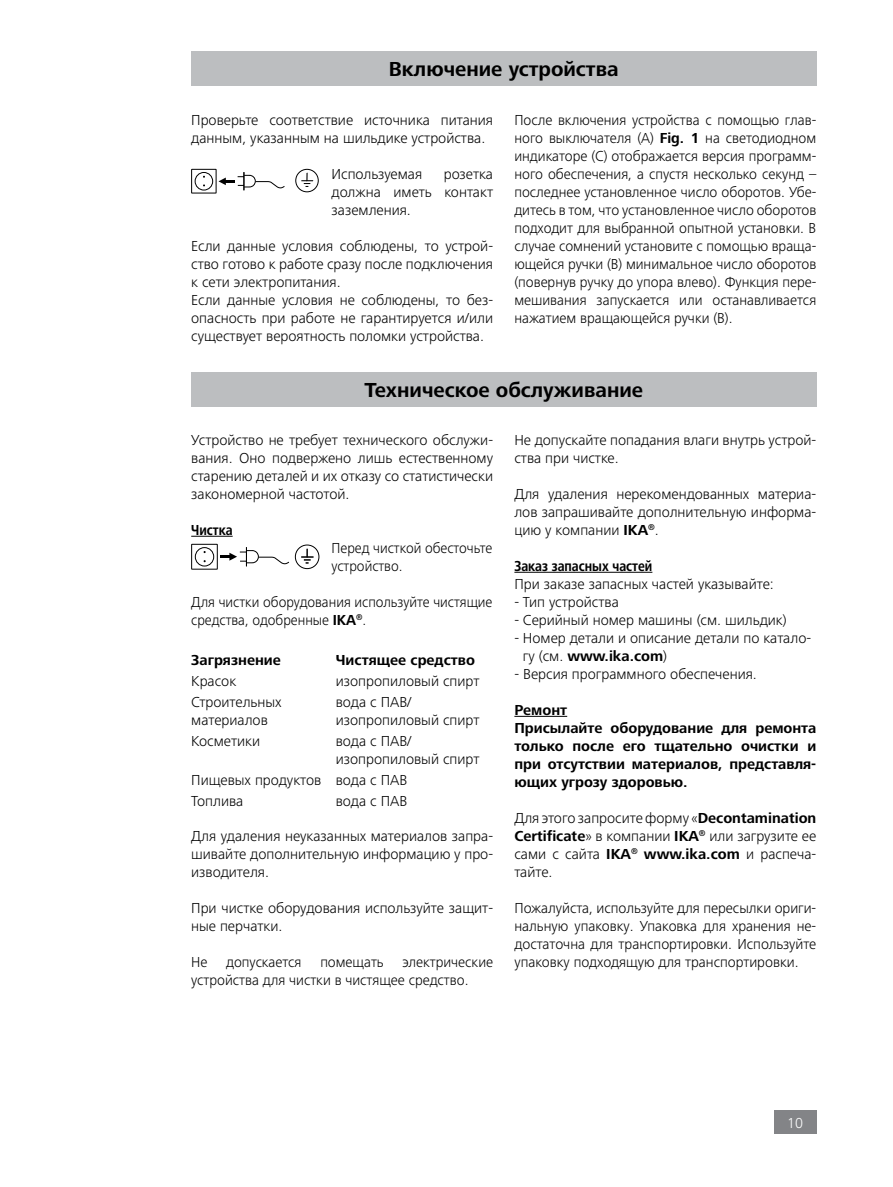
<style>
.page{position:relative;width:893px;height:1187px;background:#fff}
.page>*{position:absolute;margin:0;border:0;box-sizing:border-box;transform-origin:0 0}
.t1{font:700 21px "Frutiger Next IKA";color:#000}
.t2{font:300 15px/18px "Frutiger Next IKA";color:#000}
.t3{font:700 15px/18px "Frutiger Next IKA";color:#000}
.t4{font:300 15px/18px "Frutiger Next IKA";color:#000;scale:.95 1}
.t5{font:700 15px "Frutiger Next IKA";color:#000;scale:.84 1}
.t6{font:300 15px "Frutiger Next IKA";color:#fff}
.s1{font-weight:700}
</style>
<div class="page">
<div style="left:774px;top:1110px;width:42px;height:23px;background:#838487"></div>
<div style="left:191px;top:51px;width:625px;height:34px;background:#bcbec0"></div>
<div style="left:295px;top:169px;width:24px;height:23px;border:1px solid #000;border-radius:50%"></div>
<svg style="left:301px;top:173px;width:12px;height:14px"></svg>
<svg style="left:191px;top:169px;width:94px;height:24px"></svg>
<div style="left:191px;top:372px;width:625px;height:34px;background:#bcbec0"></div>
<hr style="left:191px;top:536px;width:42px;height:1px;background:#000">
<svg style="left:191px;top:544px;width:99px;height:25px"></svg>
<div style="left:295px;top:544px;width:24px;height:25px;border:1px solid #000;border-radius:50%"></div>
<svg style="left:301px;top:548px;width:12px;height:15px"></svg>
<hr style="left:514px;top:572px;width:138px;height:1px;background:#000">
<hr style="left:514px;top:716px;width:53px;height:1px;background:#000">
<h1 class="t1" style="left:389px;top:57px;width:231px">Включение устройства</h1>
<p class="t2" style="left:514px;top:111px;width:303px;text-align:justify">После включения устройства с помощью глав&shy;ного выключателя (A) <span class="s1">Fig. 1</span> на светодиодном индикаторе (C) отображается версия программ&shy;ного обеспечения, а спустя несколько секунд – последнее установленное число оборотов. Убе&shy;дитесь в том, что установленное число оборотов подходит для выбранной опытной установки. В случае сомнений установите с помощью враща&shy;ющейся ручки (B) минимальное число оборотов (повернув ручку до упора влево). Функция пере&shy;мешивания запускается или останавливается нажатием вращающейся ручки (B).</p>
<p class="t2" style="left:191px;top:111px;width:303px">Проверьте соответствие источника питания данным, указанным на шильдике устройства.</p>
<p class="t2" style="left:332px;top:165px;width:92px">Используемая</p>
<p class="t2" style="left:332px;top:165px;width:163px;text-align:justify;text-indent:112px">розетка должна иметь контакт заземления.</p>
<p class="t2" style="left:191px;top:237px;width:303px">Если данные условия соблюдены, то устрой&shy;ство готово к работе сразу после подключения к сети электропитания.<br>Если данные условия не соблюдены, то без&shy;опасность при работе не гарантируется и/или существует вероятность поломки устройства.</p>
<h1 class="t1" style="left:364px;top:378px;width:280px">Техническое обслуживание</h1>
<p class="t2" style="left:191px;top:430px;width:303px;text-align:justify">Устройство не требует технического обслужи&shy;вания. Оно подвержено лишь естественному старению деталей и их отказу со статистически закономерной частотой.</p>
<p class="t5" style="left:191px;top:521px;width:51px">Чистка</p>
<p class="t4" style="left:332px;top:538px;width:171px">Перед чисткой обесточьте устройство.</p>
<p class="t4" style="left:191px;top:592px;width:318px">Для чистки оборудования используйте чистящие средства, одобренные <span class="s1">IKA</span><sup>®</sup>.</p>
<p class="t3" style="left:191px;top:651px;width:91px">Загрязнение</p>
<p class="t3" style="left:336px;top:651px;width:141px">Чистящее средство</p>
<p class="t2" style="left:191px;top:671px;width:47px">Красок</p>
<p class="t2" style="left:336px;top:671px;width:145px">изопропиловый спирт</p>
<p class="t2" style="left:191px;top:692px;width:92px">Строительных материалов</p>
<p class="t2" style="left:336px;top:692px;width:145px">вода с ПАВ/ изопропиловый спирт</p>
<p class="t2" style="left:191px;top:731px;width:70px">Косметики</p>
<p class="t2" style="left:336px;top:731px;width:145px">вода с ПАВ/ изопропиловый спирт</p>
<p class="t2" style="left:191px;top:769px;width:218px;line-height:21px">Пищевых продуктов вода с ПАВ<br>Топлива</p>
<p class="t2" style="left:514px;top:430px;width:303px">Не допускайте попадания влаги внутрь устрой&shy;ства при чистке.</p>
<p class="t2" style="left:514px;top:484px;width:303px;text-align:justify">Для удаления нерекомендованных материа&shy;лов запрашивайте дополнительную информа&shy;цию у компании <span class="s1">IKA</span><sup>®</sup>.</p>
<p class="t5" style="left:514px;top:557px;width:166px">Заказ запасных частей</p>
<p class="t2" style="left:514px;top:574px;width:261px">При заказе запасных частей указывайте:</p>
<p class="t2" style="left:514px;top:592px;width:106px">- Тип устройства</p>
<p class="t2" style="left:514px;top:610px;width:274px">- Серийный номер машины (см. шильдик)</p>
<p class="t2" style="left:523px;top:628px;width:290px;text-indent:-9px">- Номер детали и описание детали по катало&shy;гу (см. <span class="s1">www.ika.com</span>)</p>
<p class="t2" style="left:514px;top:664px;width:244px">- Версия программного обеспечения.</p>
<p class="t3" style="left:514px;top:701px;width:303px">Ремонт<br>Присылайте оборудование для ремонта только после его тщательно очистки и при отсутствии материалов, представля&shy;ющих угрозу здоровью.</p>
<p class="t2" style="left:514px;top:808px;width:303px;text-align:justify">Для этого запросите форму «<span class="s1">Decontamination Certificate</span>» в компании <span class="s1">IKA</span><sup>®</sup> или загрузите ее сами с сайта <span class="s1">IKA</span><sup>®</sup> <span class="s1">www.ika.com</span> и распеча&shy;тайте.</p>
<p class="t2" style="left:514px;top:898px;width:303px;text-align:justify">Пожалуйста, используйте для пересылки ориги&shy;нальную упаковку. Упаковка для хранения не&shy;достаточна для транспортировки. Используйте упаковку подходящую для транспортировки.</p>
<p class="t2" style="left:336px;top:791px;width:73px">вода с ПАВ</p>
<p class="t2" style="left:191px;top:827px;width:303px;text-align:justify">Для удаления неуказанных материалов запра&shy;шивайте дополнительную информацию у про&shy;изводителя.</p>
<p class="t2" style="left:191px;top:899px;width:303px">При чистке оборудования используйте защит&shy;ные перчатки.</p>
<p class="t2" style="left:191px;top:953px;width:303px">Не допускается помещать электрические устройства для чистки в чистящее средство.</p>
<p class="t6" style="left:787px;top:1113px;width:17px">10</p>
</div>
